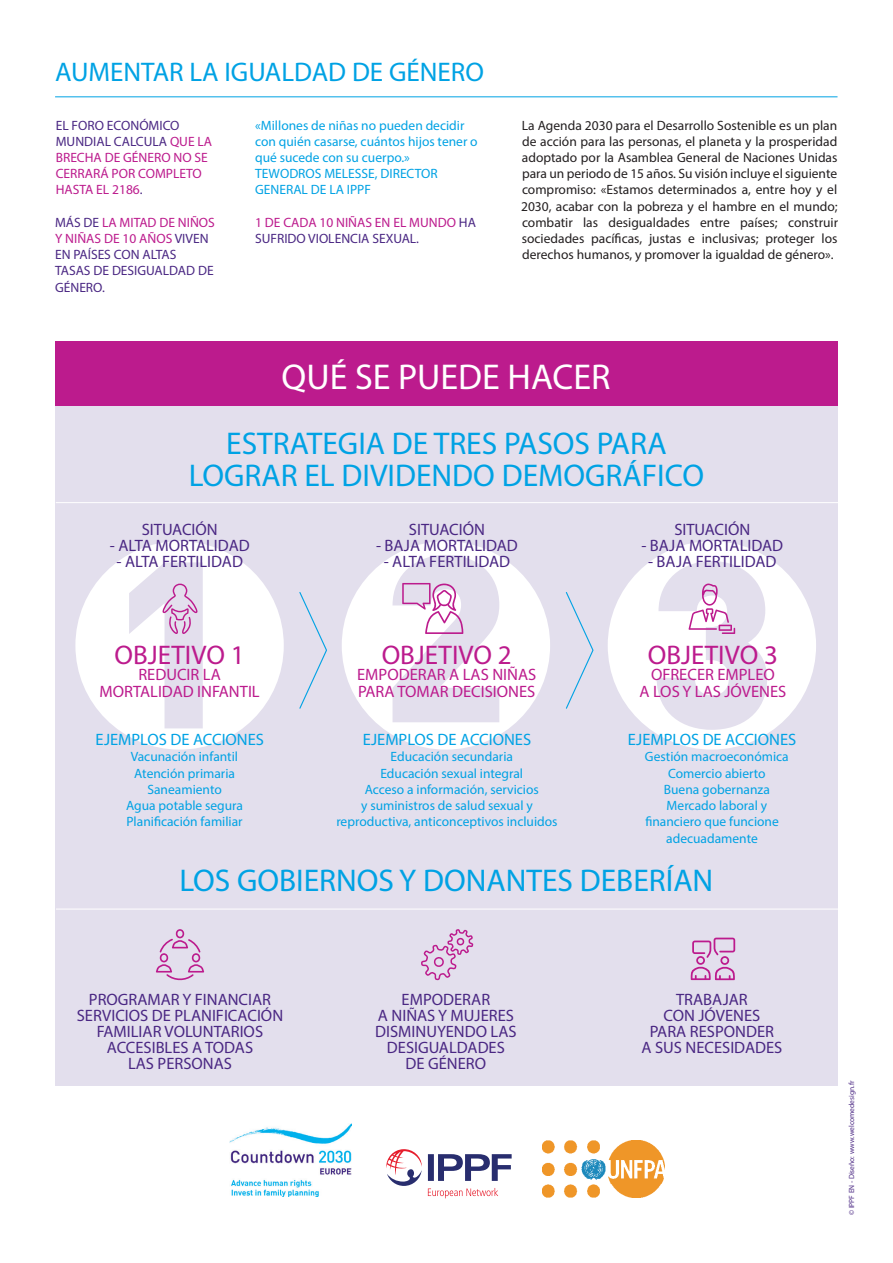
<style>
.page{position:relative;width:893px;height:1263px;background:#fff}
.page>*{position:absolute;margin:0;border:0;box-sizing:border-box;transform-origin:0 0}
.t1{font:36px "Myriad Pro";color:#fff}
.t2{font:31.5px/32.4px "Myriad Pro";color:#00a2e4;text-align:center}
.t3{font:27px "Myriad Pro";color:#bc1b8d}
.t4{font:27px "Myriad Pro";color:#00a2e4}
.t5{font:16.5px/16.2px "Myriad Pro";color:#4a2783;text-align:center}
.t6{font:16.5px/16.2px "Myriad Pro";color:#bc1b8d;text-align:center}
.t7{font:16.5px "Myriad Pro";color:#00a2e4}
.t8{font:13.5px/16.2px "Myriad Pro";color:#00a2e4;text-align:center}
.t9{font:13.5px/16.2px "Myriad Pro";color:#231f20;text-align:justify}
.t10{font:13.5px/16.2px "Myriad Pro";color:#4a2783}
.t11{font:13.5px/16.2px "Myriad Pro";color:#bc1b8d}
.t12{font:7.5px "Myriad Pro";color:#4a2783}
.s1{color:#4a2783}
.s2{color:#bc1b8d}
</style>
<div class="page">
<div style="left:55px;top:377px;width:783px;height:708px;background:#e3dfed"></div>
<div style="left:55px;top:341px;width:783px;height:64px;background:#bc1b8d"></div>
<img style="left:230px;top:1124px;width:122px;height:73px">
<img style="left:542px;top:1140px;width:123px;height:57px">
<svg style="left:386px;top:1149px;width:126px;height:49px"></svg>
<hr style="left:55px;top:96px;width:782px;height:1px;background:#00a2e4">
<hr style="left:56px;top:502px;width:782px;height:1px;background:#fff">
<hr style="left:56px;top:909px;width:782px;height:1px;background:#fff">
<svg style="left:691px;top:938px;width:44px;height:42px"></svg>
<svg style="left:156px;top:929px;width:48px;height:52px"></svg>
<svg style="left:75px;top:541px;width:209px;height:209px"></svg>
<svg style="left:342px;top:541px;width:208px;height:209px"></svg>
<svg style="left:608px;top:541px;width:208px;height:209px"></svg>
<svg style="left:421px;top:929px;width:53px;height:51px"></svg>
<svg style="left:299px;top:592px;width:28px;height:117px"></svg>
<svg style="left:565px;top:592px;width:29px;height:117px"></svg>
<h3 class="t4" style="left:55px;top:55px;width:430px">AUMENTAR LA IGUALDAD DE GÉNERO</h3>
<p class="t11" style="left:56px;top:117px;width:158px"><span class="s1">EL FORO ECONÓMICO<br>MUNDIAL CALCULA</span> QUE LA<br>BRECHA DE GÉNERO NO SE<br>CERRARÁ POR COMPLETO<br>HASTA EL 2186<span class="s1">.</span></p>
<p class="t10" style="left:55px;top:214px;width:161px">MÁS DE <span class="s2">LA MITAD DE NIÑOS<br>Y NIÑAS DE 10 AÑOS</span> VIVEN<br>EN PAÍSES CON ALTAS<br>TASAS DE DESIGUALDAD DE<br>GÉNERO.</p>
<p class="t8" style="left:255px;top:117px;width:224px;text-align:left">«Millones de niñas no pueden decidir con quién casarse, cuántos hijos tener o qué sucede con su cuerpo.»<br>TEWODROS MELESSE, DIRECTOR<br>GENERAL DE LA IPPF</p>
<p class="t10" style="left:255px;top:214px;width:222px"><span class="s2">1 DE CADA 10 NIÑAS EN EL MUNDO</span> HA<br>SUFRIDO VIOLENCIA SEXUAL.</p>
<p class="t9" style="left:521px;top:117px;width:319px">La Agenda 2030 para el Desarrollo Sostenible es un plan de acción para las personas, el planeta y la prosperidad adoptado por la Asamblea General de Naciones Unidas para un periodo de 15 años. Su visión incluye el siguiente compromiso: «Estamos determinados a, entre hoy y el 2030, acabar con la pobreza y el hambre en el mundo; combatir las desigualdades entre países; construir sociedades pacíficas, justas e inclusivas; proteger los derechos humanos, y promover la igualdad de género».</p>
<h1 class="t1" style="left:282px;top:355px;width:330px">QUÉ SE PUEDE HACER</h1>
<h2 class="t2" style="left:189px;top:426px;width:517px">ESTRATEGIA DE TRES PASOS PARA<br>LOGRAR EL DIVIDENDO DEMOGRÁFICO</h2>
<p class="t5" style="left:142px;top:521px;width:77px">SITUACIÓN</p>
<p class="t5" style="left:110px;top:537px;width:141px">- ALTA MORTALIDAD</p>
<p class="t5" style="left:117px;top:553px;width:128px">- ALTA FERTILIDAD</p>
<h3 class="t3" style="left:115px;top:638px;width:132px">OBJETIVO 1</h3>
<p class="t6" style="left:99px;top:667px;width:162px">REDUCIR LA<br>MORTALIDAD INFANTIL</p>
<p class="t7" style="left:96px;top:729px;width:170px">EJEMPLOS DE ACCIONES</p>
<p class="t8" style="left:122px;top:749px;width:118px">→ Vacunación infantil</p>
<p class="t8" style="left:125px;top:765px;width:112px">→ Atención primaria</p>
<p class="t8" style="left:138px;top:781px;width:85px">→ Saneamiento</p>
<p class="t8" style="left:117px;top:797px;width:128px">→ Agua potable segura</p>
<p class="t8" style="left:117px;top:813px;width:127px">→ Planificación familiar</p>
<p class="t5" style="left:409px;top:521px;width:77px">SITUACIÓN</p>
<p class="t5" style="left:376px;top:537px;width:143px">- BAJA MORTALIDAD</p>
<p class="t5" style="left:384px;top:553px;width:128px">- ALTA FERTILIDAD</p>
<h3 class="t3" style="left:382px;top:638px;width:132px">OBJETIVO 2</h3>
<p class="t6" style="left:357px;top:667px;width:181px;text-align:left">EMPODERAR A LAS NIÑAS<br>PARA TOMAR DECISIONES</p>
<p class="t7" style="left:363px;top:729px;width:170px">EJEMPLOS DE ACCIONES</p>
<p class="t8" style="left:381px;top:749px;width:134px">→ Educación secundaria</p>
<p class="t8" style="left:371px;top:765px;width:154px">→ Educación sexual integral</p>
<p class="t8" style="left:336px;top:781px;width:223px">→ Acceso a información, servicios<br>y suministros de salud sexual y reproductiva, anticonceptivos incluidos</p>
<p class="t5" style="left:674px;top:521px;width:77px">SITUACIÓN</p>
<p class="t5" style="left:641px;top:537px;width:143px">- BAJA MORTALIDAD</p>
<p class="t5" style="left:648px;top:553px;width:130px">- BAJA FERTILIDAD</p>
<h3 class="t3" style="left:648px;top:638px;width:132px">OBJETIVO 3</h3>
<p class="t6" style="left:639px;top:667px;width:148px">OFRECER EMPLEO<br>A LOS Y LAS JÓVENES</p>
<p class="t7" style="left:628px;top:729px;width:170px">EJEMPLOS DE ACCIONES</p>
<p class="t8" style="left:635px;top:749px;width:155px">→ Gestión macroeconómica</p>
<p class="t8" style="left:658px;top:765px;width:109px">→ Comercio abierto</p>
<p class="t8" style="left:654px;top:781px;width:117px">→ Buena gobernanza</p>
<p class="t8" style="left:645px;top:797px;width:135px">→ Mercado laboral y financiero que funcione adecuadamente</p>
<h2 class="t2" style="left:179px;top:864px;width:535px">LOS GOBIERNOS Y DONANTES DEBERÍAN</h2>
<p class="t5" style="left:77px;top:991px;width:208px">PROGRAMAR Y FINANCIAR<br>SERVICIOS DE PLANIFICACIÓN<br>FAMILIAR VOLUNTARIOS<br>ACCESIBLES A TODAS<br>LAS PERSONAS</p>
<p class="t5" style="left:375px;top:991px;width:143px">EMPODERAR<br>A NIÑAS Y MUJERES<br>DISMINUYENDO LAS<br>DESIGUALDADES<br>DE GÉNERO</p>
<p class="t5" style="left:641px;top:991px;width:142px">TRABAJAR<br>CON JÓVENES<br>PARA RESPONDER<br>A SUS NECESIDADES</p>
<p class="t12" style="left:847px;top:1215px;width:136px;rotate:-90deg">© IPPF EN - Diseño: www.welcomedesign.fr</p>
</div>
